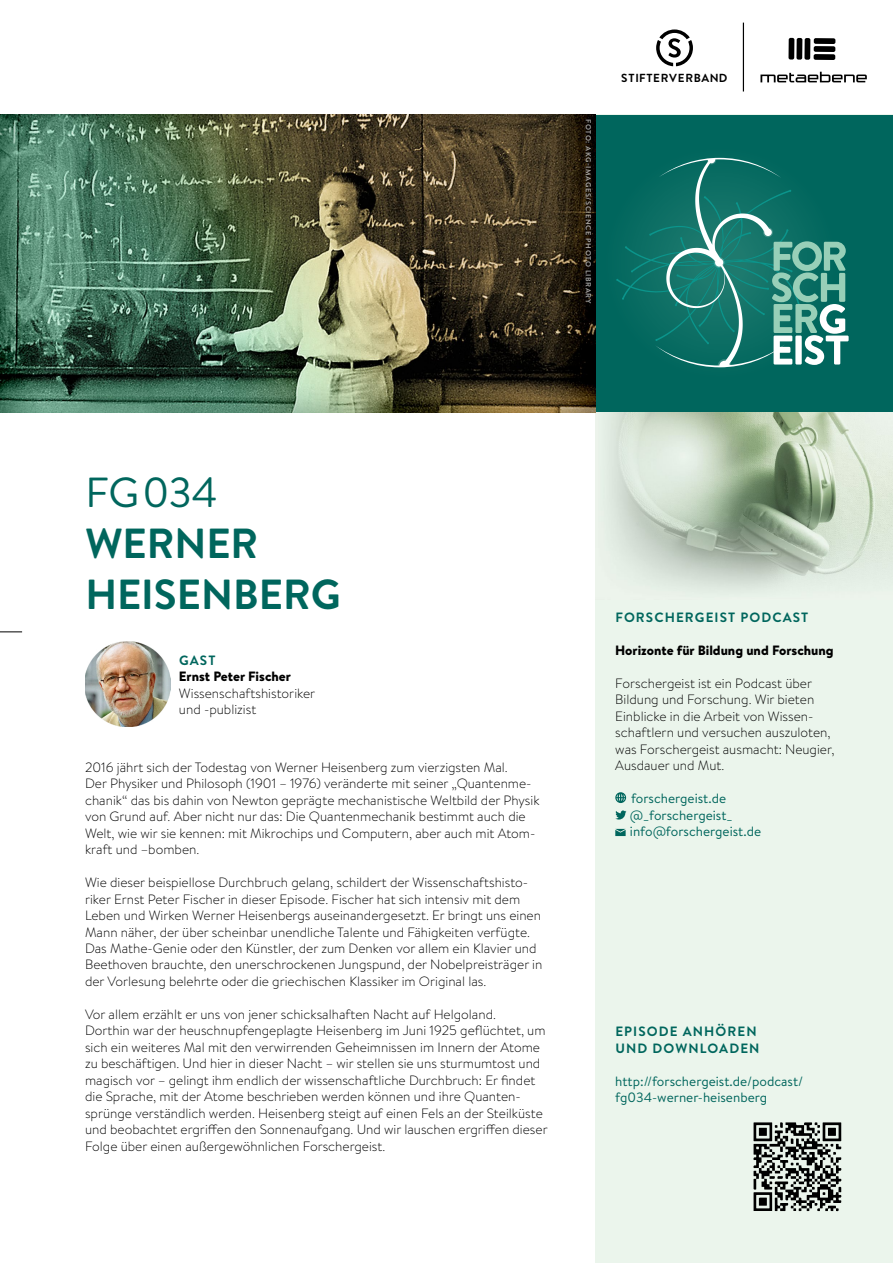
<style>
.page{position:relative;width:893px;height:1263px;background:#fff}
.page>*{position:absolute;margin:0;border:0;box-sizing:border-box;transform-origin:0 0}
.t1{font:700 42px/51px "Brandon Text";color:#00665d}
.t2{font:42px "Brandon Text";letter-spacing:-.015em;color:#00665d}
.t3{font:300 13.5px/16.5px "Brandon Text";color:#000}
.t4{font:13.5px/16.5px "Brandon Text";color:#00665d}
.t5{font:700 13.5px/16.5px "Brandon Text";letter-spacing:.08em;color:#00665d}
.t6{font:900 13.5px "Brandon Text";color:#000}
.t7{font:700 11.7px "Brandon Text";letter-spacing:.055em;color:#000}
.t8{font:700 7.5px "Brandon Text";letter-spacing:.08em;color:#fff}
</style>
<div class="page">
<svg style="left:656px;top:29px;width:37px;height:37px"></svg>
<hr style="left:743px;top:23px;width:1px;height:69px;background:#000">
<svg style="left:760px;top:72px;width:107px;height:10px"></svg>
<div style="left:814px;top:54px;width:21px;height:6px;background:#000;border-radius:2px"></div>
<div style="left:814px;top:46px;width:21px;height:6px;background:#000;border-radius:2px"></div>
<div style="left:814px;top:38px;width:21px;height:6px;background:#000;border-radius:2px"></div>
<div style="left:804px;top:38px;width:6px;height:22px;background:#000;border-radius:2px"></div>
<div style="left:796px;top:38px;width:6px;height:22px;background:#000;border-radius:2px"></div>
<div style="left:788px;top:38px;width:6px;height:22px;background:#000;border-radius:2px"></div>
<div style="left:595px;top:115px;width:298px;height:1148px;background:#ebf5ec"></div>
<div style="left:595px;top:115px;width:298px;height:297px;background:#00665d"></div>
<svg style="left:616px;top:158px;width:233px;height:209px"></svg>
<img style="left:595px;top:412px;width:298px;height:178px">
<img style="left:85px;top:641px;width:85px;height:85px">
<img style="left:0;top:115px;width:595px;height:297px">
<svg style="left:584px;top:119px;width:9px;height:185px"></svg>
<svg style="left:615px;top:792px;width:11px;height:11px"></svg>
<svg style="left:615px;top:810px;width:11px;height:9px"></svg>
<svg style="left:615px;top:829px;width:11px;height:7px"></svg>
<svg style="left:753px;top:1122px;width:88px;height:89px"></svg>
<svg style="left:0;top:631px;width:22px;height:1px"></svg>
<p class="t8" style="left:594px;top:119px;width:186px;rotate:90deg">FOTO: AKG-IMAGES/SCIENCE PHOTO LIBRARY</p>
<p class="t7" style="left:621px;top:70px;width:108px">STIFTERVERBAND</p>
<h1 class="t2" style="left:85px;top:463px;width:134px">FG034</h1>
<h1 class="t1" style="left:85px;top:517px;width:257px">WERNER<br>HEISENBERG</h1>
<p class="t5" style="left:179px;top:652px;width:38px">GAST</p>
<p class="t6" style="left:179px;top:667px;width:114px">Ernst Peter Fischer</p>
<p class="t3" style="left:179px;top:684px;width:138px">Wissenschaftshistoriker und -publizist</p>
<p class="t3" style="left:85px;top:758px;width:456px">2016 jährt sich der Todestag von Werner Heisenberg zum vierzigsten Mal.<br>Der Physiker und Philosoph (1901 – 1976) veränderte mit seiner „Quantenme&shy;chanik“ das bis dahin von Newton geprägte mechanistische Weltbild der Physik von Grund auf. Aber nicht nur das: Die Quantenmechanik bestimmt auch die Welt, wie wir sie kennen: mit Mikrochips und Computern, aber auch mit Atom&shy;kraft und –bomben.</p>
<p class="t3" style="left:85px;top:873px;width:459px">Wie dieser beispiellose Durchbruch gelang, schildert der Wissenschaftshisto&shy;riker Ernst Peter Fischer in dieser Episode. Fischer hat sich intensiv mit dem Leben und Wirken Werner Heisenbergs auseinandergesetzt. Er bringt uns einen Mann näher, der über scheinbar unendliche Talente und Fähigkeiten verfügte.<br>Das Mathe-Genie oder den Künstler, der zum Denken vor allem ein Klavier und Beethoven brauchte, den unerschrockenen Jungspund, der Nobelpreisträger in der Vorlesung belehrte oder die griechischen Klassiker im Original las.</p>
<p class="t3" style="left:85px;top:1005px;width:464px">Vor allem erzählt er uns von jener schicksalhaften Nacht auf Helgoland.<br>Dorthin war der heuschnupfengeplagte Heisenberg im Juni 1925 geflüchtet, um sich ein weiteres Mal mit den verwirrenden Geheimnissen im Innern der Atome zu beschäftigen. Und hier in dieser Nacht – wir stellen sie uns sturmumtost und magisch vor – gelingt ihm endlich der wissenschaftliche Durchbruch: Er findet die Sprache, mit der Atome beschrieben werden können und ihre Quanten&shy;sprünge verständlich werden. Heisenberg steigt auf einen Fels an der Steilküste und beobachtet ergriffen den Sonnenaufgang. Und wir lauschen ergriffen dieser Folge über einen außergewöhnlichen Forschergeist.</p>
<p class="t5" style="left:615px;top:609px;width:194px">FORSCHERGEIST PODCAST</p>
<p class="t6" style="left:615px;top:641px;width:220px">Horizonte für Bildung und Forschung</p>
<p class="t3" style="left:615px;top:674px;width:221px">Forschergeist ist ein Podcast über Bildung und Forschung. Wir bieten Einblicke in die Arbeit von Wissen&shy;schaftlern und versuchen auszuloten, was Forschergeist ausmacht: Neugier, Ausdauer und Mut.</p>
<p class="t4" style="left:630px;top:790px;width:133px">forschergeist.de @_forschergeist_ info@forschergeist.de</p>
<p class="t5" style="left:615px;top:1023px;width:146px">EPISODE ANHÖREN<br>UND DOWNLOADEN</p>
<p class="t4" style="left:615px;top:1072px;width:189px">http://forschergeist.de/podcast/ fg034-werner-heisenberg</p>
</div>
